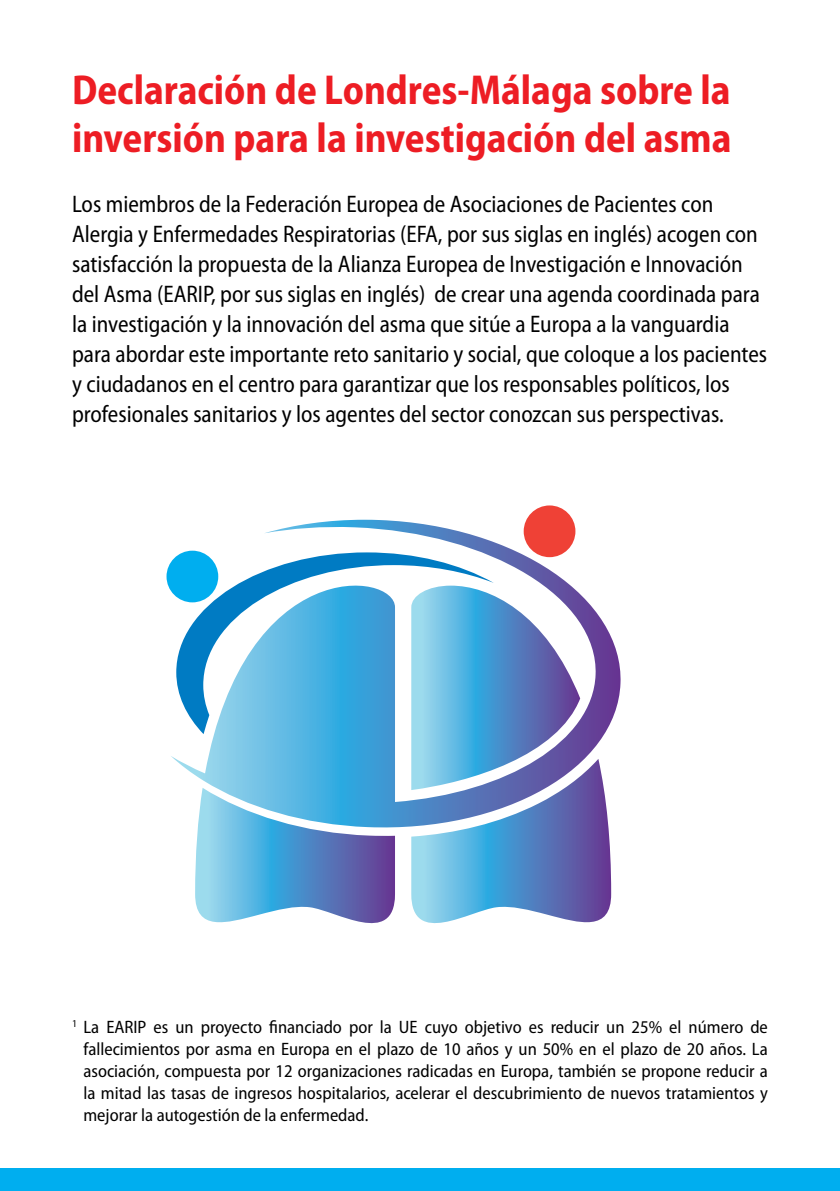
<style>
.page{position:relative;width:840px;height:1191px;background:#fff}
.page>*{position:absolute;margin:0;border:0;box-sizing:border-box;transform-origin:0 0}
.t1{font:700 semi-condensed 42px/48px "Myriad Pro";color:#ed1d24;scale:.95 1}
.t2{font:semi-condensed 24px/30px "Myriad Pro";color:#000;scale:.95 1}
.t3{font:semi-condensed 18px/22px "Myriad Pro";color:#000;text-align:justify}
</style>
<div class="page">
<div style="left:0;top:1168px;width:839px;height:23px;background:#00aeef"></div>
<svg style="left:411px;top:832px;width:199px;height:92px;background:#6f9bce"></svg>
<svg style="left:195px;top:832px;width:200px;height:92px;background:#719dcf"></svg>
<svg style="left:171px;top:520px;width:450px;height:312px"></svg>
<div style="left:523px;top:505px;width:52px;height:52px;background:#ef4136;border-radius:50%"></div>
<svg style="left:176px;top:552px;width:317px;height:182px"></svg>
<div style="left:166px;top:550px;width:52px;height:52px;background:#00aeef;border-radius:50%"></div>
<h1 class="t1" style="left:72px;top:66px;width:695px">Declaración de Londres-Málaga sobre la inversión para la investigación del asma</h1>
<p class="t2" style="left:72px;top:189px;width:732px">Los miembros de la Federación Europea de Asociaciones de Pacientes con Alergia y Enfermedades Respiratorias (EFA, por sus siglas en inglés) acogen con satisfacción la propuesta de la Alianza Europea de Investigación e Innovación del Asma (EARIP, por sus siglas en inglés) de crear una agenda coordinada para la investigación y la innovación del asma que sitúe a Europa a la vanguardia para abordar este importante reto sanitario y social, que coloque a los pacientes y ciudadanos en el centro para garantizar que los responsables políticos, los profesionales sanitarios y los agentes del sector conozcan sus perspectivas.</p>
<p class="t3" style="left:83px;top:1016px;width:685px;text-indent:-11px"><sup>1</sup> La EARIP es un proyecto financiado por la UE cuyo objetivo es reducir un 25% el número de fallecimientos por asma en Europa en el plazo de 10 años y un 50% en el plazo de 20 años. La asociación, compuesta por 12 organizaciones radicadas en Europa, también se propone reducir a la mitad las tasas de ingresos hospitalarios, acelerar el descubrimiento de nuevos tratamientos y mejorar la autogestión de la enfermedad.</p>
</div>
